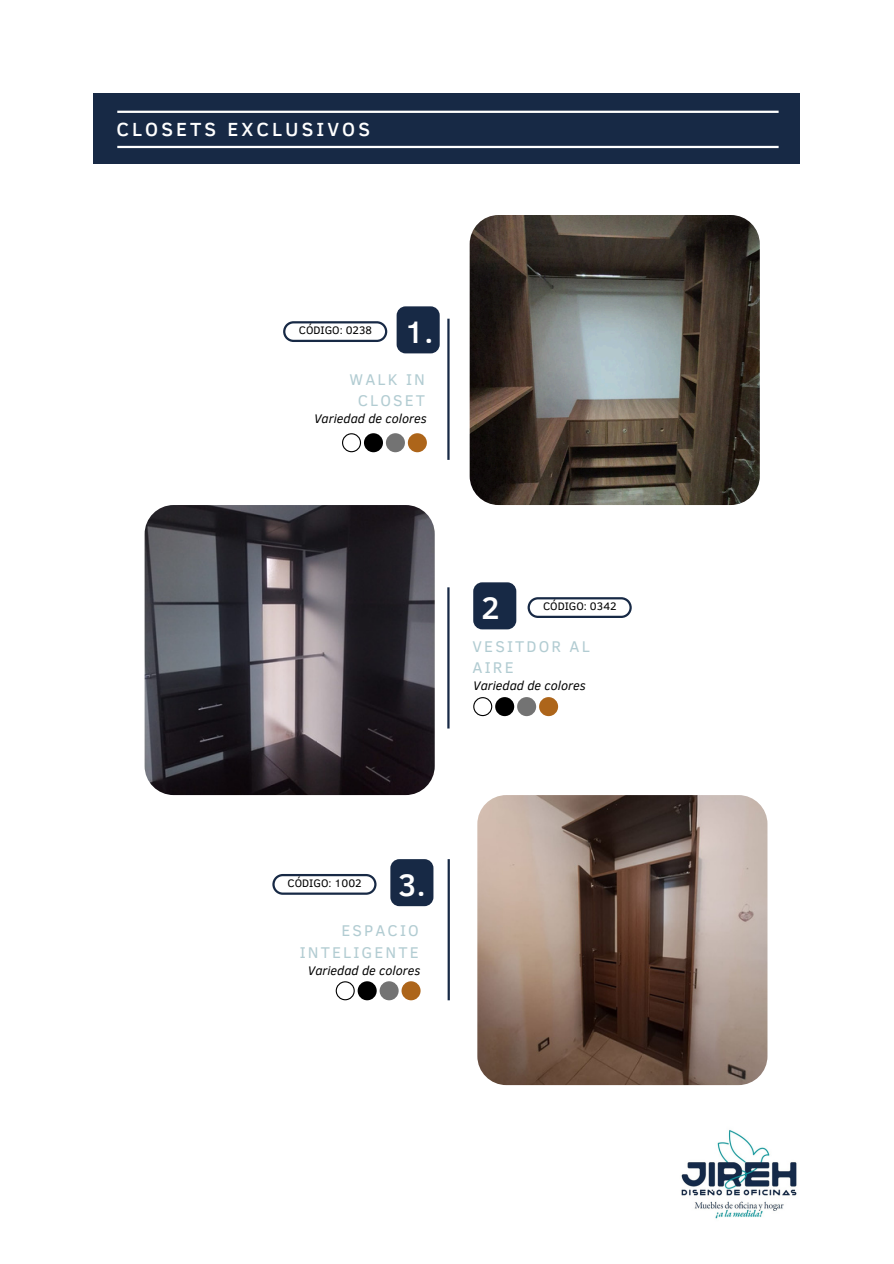
<style>
.page{position:relative;width:894px;height:1264px;background:#fff}
.page>*{position:absolute;margin:0;border:0;box-sizing:border-box;transform-origin:0 0}
.t1{font:500 31.95px "Clear Sans";color:#fff}
.t2{font:500 19.5px "Clear Sans";letter-spacing:.16em;color:#fff}
.t3{font:15.9px/21.3px "Clear Sans";letter-spacing:.135em;color:#b2ccd2;text-align:center}
.t4{font:italic 12.75px "Clear Sans";color:#000}
.t5{font:11.1px "Clear Sans";color:#000}
</style>
<div class="page">
<img style="left:469px;top:215px;width:290px;height:290px;border-radius:29px">
<div style="left:93px;top:93px;width:707px;height:71px;background:#172945"></div>
<hr style="left:117px;top:111px;width:661px;height:2px;background:#fff">
<hr style="left:117px;top:146px;width:661px;height:2px;background:#fff">
<img style="left:144px;top:505px;width:290px;height:290px;border-radius:29px">
<img style="left:477px;top:795px;width:290px;height:290px;border-radius:29px">
<hr style="left:447px;top:319px;width:2px;height:141px;background:#172945">
<div style="left:396px;top:306px;width:43px;height:47px;background:#172945;border-radius:9px"></div>
<svg style="left:283px;top:321px;width:104px;height:21px"></svg>
<svg style="left:342px;top:433px;width:19px;height:19px"></svg>
<div style="left:364px;top:433px;width:19px;height:19px;background:#000;border-radius:50%"></div>
<div style="left:386px;top:433px;width:19px;height:19px;background:#737373;border-radius:50%"></div>
<div style="left:408px;top:433px;width:19px;height:19px;background:#ad651a;border-radius:50%"></div>
<hr style="left:447px;top:587px;width:2px;height:141px;background:#172945">
<div style="left:473px;top:582px;width:43px;height:47px;background:#172945;border-radius:9px"></div>
<svg style="left:527px;top:597px;width:104px;height:21px"></svg>
<svg style="left:473px;top:697px;width:19px;height:19px"></svg>
<div style="left:495px;top:697px;width:19px;height:19px;background:#000;border-radius:50%"></div>
<div style="left:517px;top:697px;width:19px;height:19px;background:#737373;border-radius:50%"></div>
<div style="left:539px;top:697px;width:19px;height:19px;background:#ad651a;border-radius:50%"></div>
<hr style="left:447px;top:859px;width:2px;height:141px;background:#172945">
<div style="left:390px;top:859px;width:43px;height:47px;background:#172945;border-radius:9px"></div>
<svg style="left:272px;top:874px;width:104px;height:20px"></svg>
<svg style="left:335px;top:981px;width:19px;height:19px"></svg>
<div style="left:357px;top:981px;width:19px;height:19px;background:#000;border-radius:50%"></div>
<div style="left:379px;top:981px;width:19px;height:19px;background:#737373;border-radius:50%"></div>
<div style="left:401px;top:981px;width:19px;height:19px;background:#ad651a;border-radius:50%"></div>
<img style="left:681px;top:1129px;width:116px;height:90px">
<h3 class="t2" style="left:117px;top:115px;width:255px">CLOSETS EXCLUSIVOS</h3>
<h1 class="t5" style="left:299px;top:322px;width:75px">CÓDIGO: 0238</h1>
<p class="t1" style="left:404px;top:308px;width:30px">1.</p>
<h4 class="t3" style="left:349px;top:368px;width:77px">WALK IN<br>CLOSET</h4>
<p class="t4" style="left:314px;top:410px;width:114px">Variedad de colores</p>
<h4 class="t1" style="left:481px;top:584px;width:20px">2</h4>
<p class="t5" style="left:543px;top:598px;width:75px">CÓDIGO: 0342</p>
<h3 class="t3" style="left:472px;top:634px;width:119px;text-align:left">VESITDOR AL<br>AIRE</h3>
<p class="t4" style="left:473px;top:676px;width:114px">Variedad de colores</p>
<p class="t5" style="left:287px;top:875px;width:76px">CÓDIGO: 1002</p>
<h3 class="t1" style="left:398px;top:861px;width:29px">3.</h3>
<p class="t3" style="left:299px;top:919px;width:120px;text-align:right">ESPACIO<br>INTELIGENTE</p>
<h4 class="t4" style="left:308px;top:961px;width:114px">Variedad de colores</h4>
</div>
